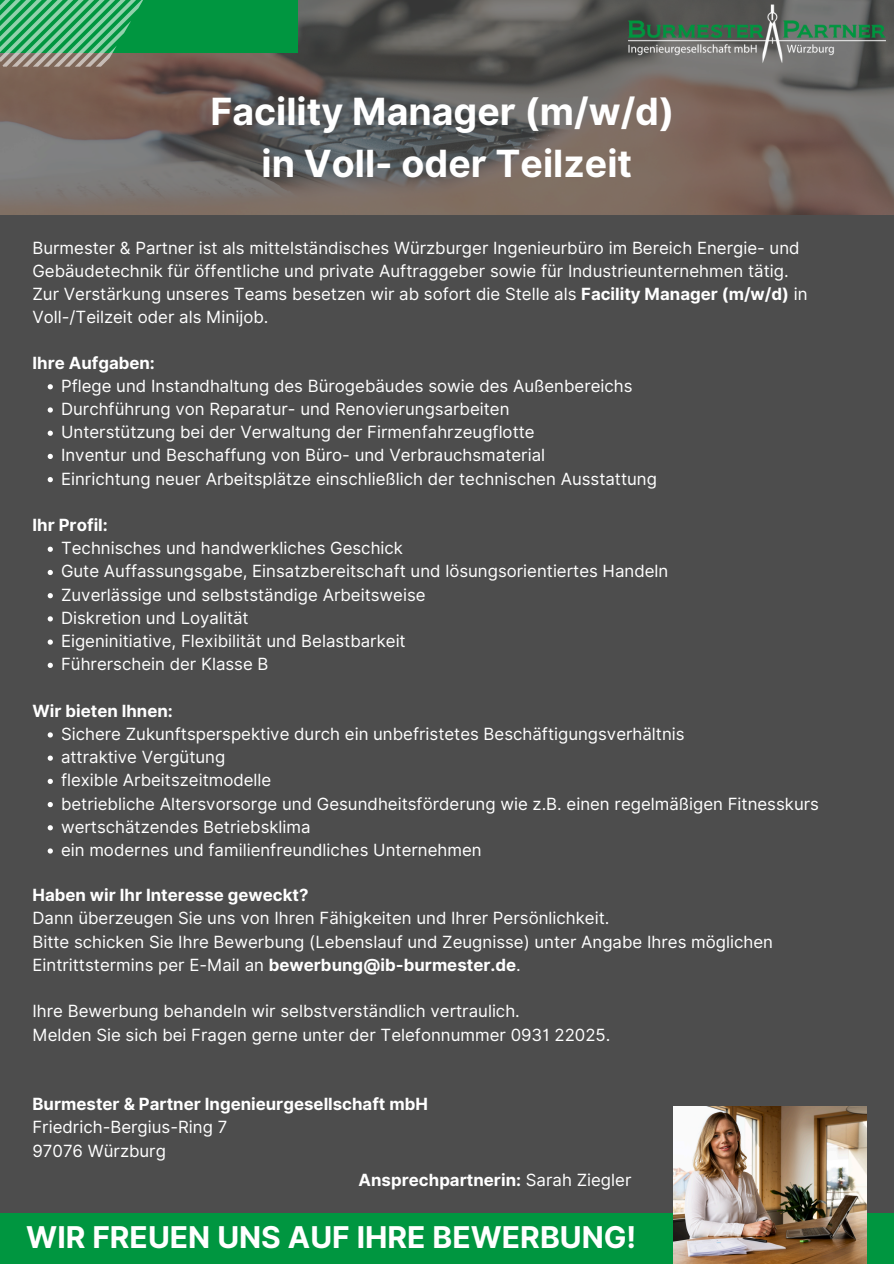
<style>
.page{position:relative;width:894px;height:1264px;background:#fff}
.page>*{position:absolute;margin:0;border:0;box-sizing:border-box;transform-origin:0 0}
.t1{font:700 37.5px/51.8px "Inter";color:#fff;text-align:center}
.t2{font:700 30px "Inter";color:#fff}
.t3{font:16.8px/23.2px "Inter";color:#fff}
.t4{font:700 16.8px "Inter";color:#fff}
.s1{font-weight:700}
.s2{font-weight:400}
</style>
<div class="page">
<div style="left:0;top:0;width:893px;height:1263px;background:#4d4d4d"></div>
<img style="left:0;top:0;width:893px;height:215px">
<div style="left:0;top:0;width:297px;height:53px;background:#009640"></div>
<svg style="left:0;top:0;width:155px;height:67px"></svg>
<img style="left:628px;top:0;width:256px;height:66px">
<div style="left:0;top:1212px;width:893px;height:51px;background:#009640"></div>
<svg style="left:48px;top:384px;width:5px;height:5px"></svg>
<svg style="left:48px;top:407px;width:5px;height:5px"></svg>
<svg style="left:48px;top:430px;width:5px;height:6px"></svg>
<svg style="left:48px;top:454px;width:5px;height:5px"></svg>
<svg style="left:48px;top:477px;width:5px;height:5px"></svg>
<svg style="left:48px;top:546px;width:5px;height:6px"></svg>
<svg style="left:48px;top:570px;width:5px;height:5px"></svg>
<svg style="left:48px;top:593px;width:5px;height:5px"></svg>
<svg style="left:48px;top:616px;width:5px;height:5px"></svg>
<svg style="left:48px;top:639px;width:5px;height:5px"></svg>
<svg style="left:48px;top:662px;width:5px;height:6px"></svg>
<svg style="left:48px;top:732px;width:5px;height:5px"></svg>
<svg style="left:48px;top:755px;width:5px;height:5px"></svg>
<svg style="left:48px;top:778px;width:5px;height:6px"></svg>
<svg style="left:48px;top:802px;width:5px;height:5px"></svg>
<svg style="left:48px;top:825px;width:5px;height:5px"></svg>
<svg style="left:48px;top:848px;width:5px;height:5px"></svg>
<img style="left:673px;top:1106px;width:193px;height:157px">
<p class="t1" style="left:210px;top:85px;width:465px">Facility Manager (m/w/d) in Voll- oder Teilzeit</p>
<p class="t3" style="left:32px;top:236px;width:768px">Burmester &amp; Partner ist als mittelständisches Würzburger Ingenieurbüro im Bereich Energie- und<br>Gebäudetechnik für öffentliche und private Auftraggeber sowie für Industrieunternehmen tätig.</p>
<h1 class="t3" style="left:32px;top:282px;width:776px">Zur Verstärkung unseres Teams besetzen wir ab sofort die Stelle als <span class="s1">Facility Manager (m/w/d)</span> in<br>Voll-/Teilzeit oder als Minijob.</h1>
<p class="t4" style="left:32px;top:352px;width:124px">Ihre Aufgaben:</p>
<p class="t3" style="left:61px;top:374px;width:573px">Pflege und Instandhaltung des Bürogebäudes sowie des Außenbereichs</p>
<h3 class="t3" style="left:61px;top:397px;width:450px">Durchführung von Reparatur- und Renovierungsarbeiten</h3>
<p class="t3" style="left:61px;top:420px;width:475px">Unterstützung bei der Verwaltung der Firmenfahrzeugflotte</p>
<p class="t3" style="left:61px;top:443px;width:485px">Inventur und Beschaffung von Büro- und Verbrauchsmaterial</p>
<p class="t3" style="left:61px;top:467px;width:597px">Einrichtung neuer Arbeitsplätze einschließlich der technischen Ausstattung</p>
<p class="t4" style="left:32px;top:515px;width:77px">Ihr Profil:</p>
<p class="t3" style="left:61px;top:536px;width:343px">Technisches und handwerkliches Geschick</p>
<h3 class="t3" style="left:61px;top:559px;width:608px">Gute Auffassungsgabe, Einsatzbereitschaft und lösungsorientiertes Handeln</h3>
<p class="t3" style="left:61px;top:583px;width:366px">Zuverlässige und selbstständige Arbeitsweise</p>
<p class="t3" style="left:61px;top:606px;width:189px">Diskretion und Loyalität</p>
<p class="t3" style="left:61px;top:629px;width:346px">Eigeninitiative, Flexibilität und Belastbarkeit</p>
<p class="t3" style="left:61px;top:652px;width:209px">Führerschein der Klasse B</p>
<p class="t4" style="left:32px;top:700px;width:142px">Wir bieten Ihnen:</p>
<p class="t3" style="left:61px;top:722px;width:625px">Sichere Zukunftsperspektive durch ein unbefristetes Beschäftigungsverhältnis</p>
<h3 class="t3" style="left:61px;top:745px;width:166px">attraktive Vergütung</h3>
<p class="t3" style="left:61px;top:768px;width:212px">flexible Arbeitszeitmodelle</p>
<p class="t3" style="left:61px;top:791px;width:759px">betriebliche Altersvorsorge und Gesundheitsförderung wie z.B. einen regelmäßigen Fitnesskurs</p>
<p class="t3" style="left:61px;top:815px;width:251px">wertschätzendes Betriebsklima</p>
<p class="t3" style="left:61px;top:838px;width:422px">ein modernes und familienfreundliches Unternehmen</p>
<p class="t4" style="left:32px;top:885px;width:277px">Haben wir Ihr Interesse geweckt?</p>
<p class="t3" style="left:32px;top:906px;width:578px">Dann überzeugen Sie uns von Ihren Fähigkeiten und Ihrer Persönlichkeit.</p>
<p class="t3" style="left:32px;top:929px;width:741px">Bitte schicken Sie Ihre Bewerbung (Lebenslauf und Zeugnisse) unter Angabe Ihres möglichen<br>Eintrittstermins per E-Mail an <span class="s1">bewerbung@ib-burmester.de</span>.</p>
<p class="t3" style="left:32px;top:999px;width:489px">Ihre Bewerbung behandeln wir selbstverständlich vertraulich.</p>
<p class="t3" style="left:32px;top:1022px;width:579px">Melden Sie sich bei Fragen gerne unter der Telefonnummer 0931 22025.</p>
<p class="t4" style="left:32px;top:1093px;width:397px">Burmester &amp; Partner Ingenieurgesellschaft mbH</p>
<p class="t3" style="left:32px;top:1115px;width:196px">Friedrich-Bergius-Ring 7</p>
<p class="t3" style="left:32px;top:1138px;width:135px">97076 Würzburg</p>
<p class="t4" style="left:358px;top:1169px;width:274px">Ansprechpartnerin: <span class="s2">Sarah Ziegler</span></p>
<p class="t2" style="left:26px;top:1218px;width:611px">WIR FREUEN UNS AUF IHRE BEWERBUNG!</p>
</div>
